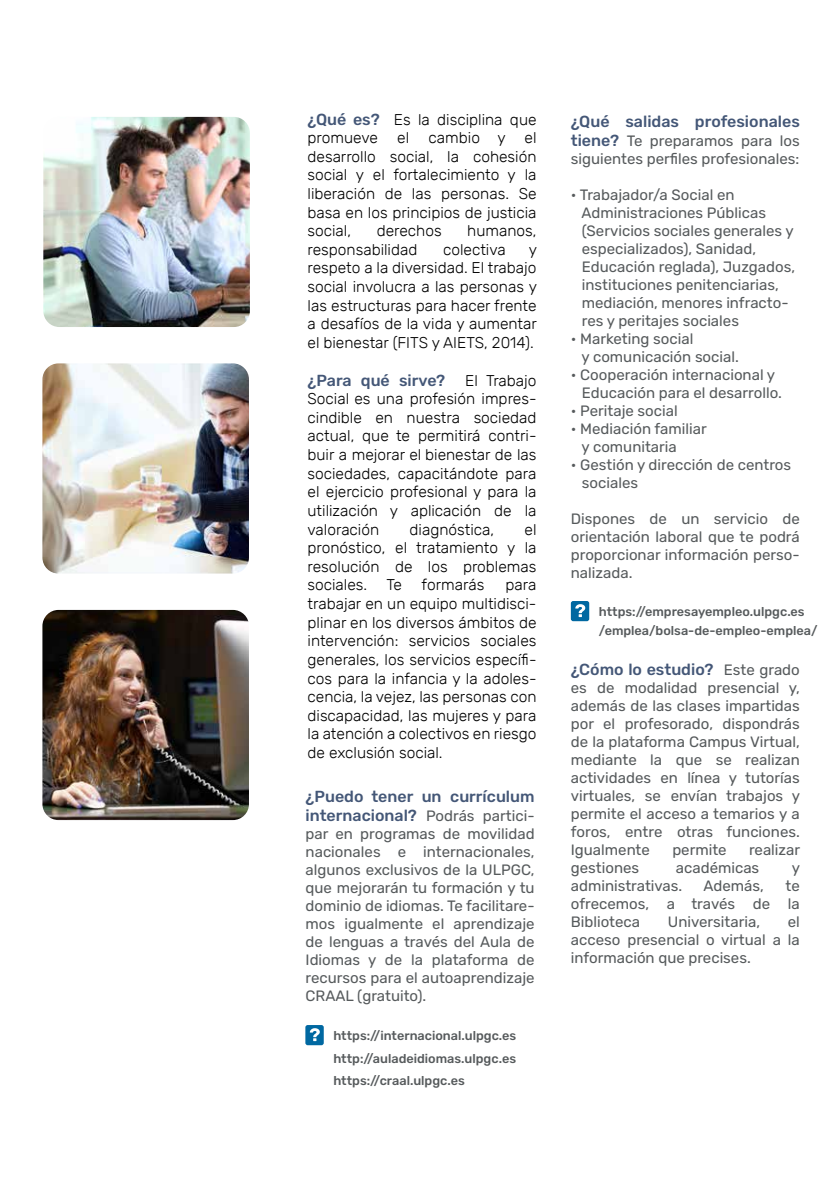
<style>
.page{position:relative;width:840px;height:1192px;background:#fff}
.page>*{position:absolute;margin:0;border:0;box-sizing:border-box;transform-origin:0 0}
.t1{font:500 16px/19.2px "Rubik";color:#445777}
.t2{font:300 15.6px/18.6px "Rubik";color:#000;text-align:justify}
.t3{font:15px/18px "Rubik";color:#565a5c}
.t4{font:500 12.6px/22.6px "Rubik";color:#565a5c}
.s1{font-weight:500;font-size:16px;color:#445777}
.s2{font-weight:400;font-size:15px;color:#565a5c}
</style>
<div class="page">
<div style="left:570px;top:601px;width:19px;height:20px;background:#0068a1;border-radius:2px"></div>
<svg style="left:575px;top:604px;width:10px;height:13px"></svg>
<img style="left:43px;top:117px;width:207px;height:210px">
<img style="left:42px;top:363px;width:207px;height:210px">
<img style="left:42px;top:609px;width:207px;height:210px">
<div style="left:305px;top:1024px;width:18px;height:20px;background:#0068a1;border-radius:2px"></div>
<svg style="left:309px;top:1028px;width:10px;height:12px"></svg>
<p class="t2" style="left:307px;top:110px;width:230px"><span class="s1">¿Qué es?</span> Es la disciplina que promueve el cambio y el desarrollo social, la cohesión social y el fortalecimiento y la liberación de las personas. Se basa en los principios de justicia social,</p>
<p class="t2" style="left:376px;top:222px;width:66px">derechos</p>
<p class="t2" style="left:467px;top:222px;width:71px">humanos,</p>
<p class="t2" style="left:307px;top:240px;width:111px">responsabilidad</p>
<p class="t2" style="left:443px;top:240px;width:64px">colectiva</p>
<p class="t2" style="left:307px;top:240px;width:231px;text-indent:221px">y respeto a la diversidad. El trabajo social involucra a las personas y las estructuras para hacer frente a desafíos de la vida y aumentar el bienestar (FITS y AIETS, 2014).</p>
<p class="t1" style="left:307px;top:371px;width:139px">¿Para qué sirve?</p>
<p class="t2" style="left:307px;top:371px;width:230px;text-indent:158px">El Trabajo Social es una profesión impres&shy;cindible en nuestra sociedad actual, que te permitirá contri&shy;buir a mejorar el bienestar de las sociedades, capacitándote para el ejercicio profesional y para la utilización y aplicación de la valoración</p>
<p class="t2" style="left:409px;top:520px;width:86px">diagnóstica,</p>
<p class="t2" style="left:307px;top:520px;width:230px;text-indent:217px">el pronóstico, el tratamiento y la resolución de los problemas sociales. Te</p>
<p class="t2" style="left:421px;top:576px;width:64px">formarás</p>
<p class="t2" style="left:307px;top:576px;width:230px;text-indent:198px">para trabajar en un equipo multidisci&shy;plinar en los diversos ámbitos de intervención: servicios sociales generales, los servicios específi&shy;cos para la infancia y la adoles&shy;cencia, la vejez, las personas con discapacidad, las mujeres y para la atención a colectivos en riesgo de exclusión social.</p>
<p class="t1" style="left:305px;top:787px;width:230px">¿Puedo tener un currículum internacional? <span class="s2">Podrás partici-</span></p>
<p class="t3" style="left:305px;top:825px;width:230px;text-align:justify">par en programas de movilidad nacionales e internacionales, algunos exclusivos de la ULPGC, que mejorarán tu formación y tu dominio de idiomas. Te facilitare&shy;mos igualmente el aprendizaje de lenguas a través del Aula de Idiomas y de la plataforma de recursos para el autoaprendizaje CRAAL (gratuito).</p>
<p class="t4" style="left:333px;top:1024px;width:184px;text-align:justify">https://internacional.ulpgc.es http://auladeidiomas.ulpgc.es https://craal.ulpgc.es</p>
<p class="t1" style="left:570px;top:112px;width:230px">¿Qué salidas profesionales</p>
<p class="t3" style="left:570px;top:132px;width:230px"><span class="s1">tiene?</span> Te preparamos para los siguientes perfiles profesionales:</p>
<p class="t3" style="left:581px;top:186px;width:215px;text-indent:-11px">• Trabajador/a Social en<br>Administraciones Públicas (Servicios sociales generales y especializados), Sanidad,<br>Educación reglada), Juzgados, instituciones penitenciarias, mediación, menores infracto&shy;res y peritajes sociales</p>
<p class="t3" style="left:581px;top:330px;width:159px;text-indent:-11px">• Marketing social<br>y comunicación social.</p>
<p class="t3" style="left:581px;top:366px;width:201px;text-indent:-11px">• Cooperación internacional y<br>Educación para el desarrollo.</p>
<p class="t3" style="left:570px;top:402px;width:108px">• Peritaje social</p>
<p class="t3" style="left:581px;top:420px;width:127px;text-indent:-11px">• Mediación familiar y comunitaria</p>
<p class="t3" style="left:581px;top:456px;width:211px;text-indent:-11px">• Gestión y dirección de centros sociales</p>
<p class="t3" style="left:570px;top:510px;width:230px;text-align:justify">Dispones de un servicio de orientación laboral que te podrá proporcionar información perso&shy;nalizada.</p>
<p class="t4" style="left:598px;top:601px;width:220px;line-height:19.4px">https://empresayempleo.ulpgc.es /emplea/bolsa-de-empleo-emplea/</p>
<p class="t1" style="left:570px;top:659px;width:230px">¿Cómo lo estudio? <span class="s2">Este grado</span></p>
<p class="t3" style="left:570px;top:678px;width:231px;text-align:justify">es de modalidad presencial y, además de las clases impartidas por el profesorado, dispondrás de la plataforma Campus Virtual, mediante la que se realizan actividades en línea y tutorías virtuales, se envían trabajos y permite el acceso a temarios y a foros, entre otras funciones.<br>Igualmente</p>
<p class="t3" style="left:672px;top:840px;width:56px">permite</p>
<p class="t3" style="left:748px;top:840px;width:53px">realizar</p>
<p class="t3" style="left:570px;top:858px;width:70px">gestiones</p>
<p class="t3" style="left:675px;top:858px;width:85px">académicas</p>
<p class="t3" style="left:791px;top:858px;width:10px">y</p>
<p class="t3" style="left:570px;top:876px;width:113px">administrativas.</p>
<p class="t3" style="left:703px;top:876px;width:62px">Además,</p>
<p class="t3" style="left:570px;top:876px;width:230px;text-align:justify;text-indent:214px">te ofrecemos, a través de la Biblioteca</p>
<p class="t3" style="left:667px;top:912px;width:94px">Universitaria,</p>
<p class="t3" style="left:570px;top:912px;width:230px;text-align:justify;text-indent:217px">el acceso presencial o virtual a la información que precises.</p>
</div>
